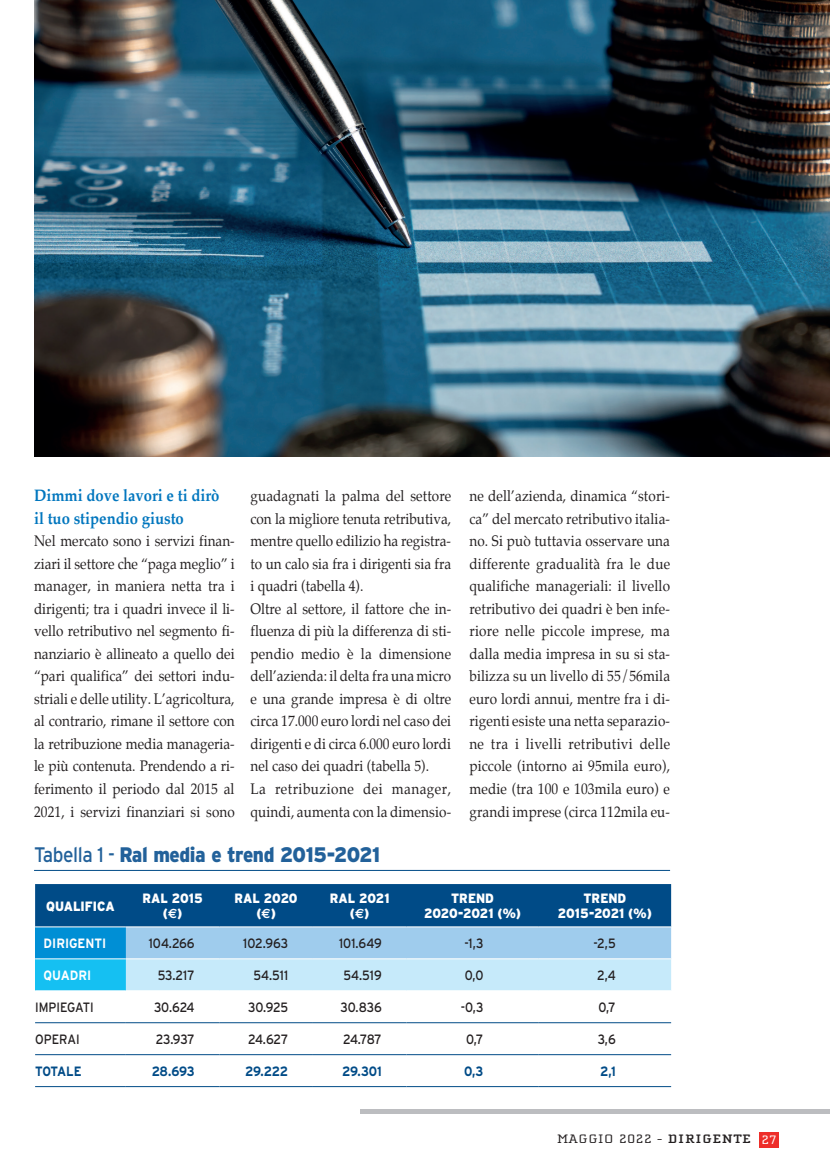
<style>
.page{position:relative;width:830px;height:1170px;background:#fff}
.page>*{position:absolute;margin:0;border:0;box-sizing:border-box;transform-origin:0 0}
.t1{font:900 21px "Interstate";letter-spacing:-.02em;color:#22619a;scale:.9 1}
.t2{font:700 16.5px/22.5px "Palatino";color:#0076be;scale:.9 1}
.t3{font:15px/22.5px "Palatino";color:#231f20;text-align:justify;scale:.9 1}
.t4{font:13.5px "Interstate";letter-spacing:-.01em;color:#231f20;scale:.9 1}
.t5{font:900 13.5px/15px "Interstate";letter-spacing:-.01em;color:#fff;text-align:center;scale:.9 1}
.t6{font:700 13.5px "Interstate";letter-spacing:-.025em;color:#004b87;scale:.9 1}
.t7{font:700 13.5px "Interstate";color:#fff;scale:.9 1}
.t8{font:12.6px "Cholla Slab";letter-spacing:.05em;color:#231f20;scale:1.2 1}
.s1{font-weight:400}
.s2{font-family:"Euro Sans";font-weight:700}
.s3{font-weight:700}
.s4{color:#fff}
</style>
<div class="page">
<hr style="left:360px;top:1109px;width:469px;height:4px;background:#bcbdc0">
<div style="left:758px;top:1131px;width:20px;height:16px;background:#ee2e29"></div>
<svg style="left:35px;top:884px;width:635px;height:106px;background:#5c9cc6"></svg>
<hr style="left:35px;top:926px;width:91px;height:1px;background:#fff">
<hr style="left:126px;top:926px;width:93px;height:1px;background:#fff">
<hr style="left:219px;top:926px;width:94px;height:1px;background:#fff">
<hr style="left:313px;top:926px;width:93px;height:1px;background:#fff">
<hr style="left:406px;top:926px;width:132px;height:1px;background:#fff">
<hr style="left:538px;top:926px;width:132px;height:1px;background:#fff">
<hr style="left:35px;top:958px;width:91px;height:1px;background:#fff">
<hr style="left:126px;top:958px;width:93px;height:1px;background:#fff">
<hr style="left:219px;top:958px;width:94px;height:1px;background:#fff">
<hr style="left:313px;top:958px;width:93px;height:1px;background:#fff">
<hr style="left:406px;top:958px;width:132px;height:1px;background:#fff">
<hr style="left:538px;top:958px;width:132px;height:1px;background:#fff">
<hr style="left:35px;top:1022px;width:91px;height:1px;background:#004b87">
<hr style="left:126px;top:1022px;width:93px;height:1px;background:#004b87">
<hr style="left:219px;top:1022px;width:94px;height:1px;background:#004b87">
<hr style="left:313px;top:1022px;width:93px;height:1px;background:#004b87">
<hr style="left:406px;top:1022px;width:132px;height:1px;background:#004b87">
<hr style="left:538px;top:1022px;width:132px;height:1px;background:#004b87">
<hr style="left:35px;top:1054px;width:91px;height:1px;background:#004b87">
<hr style="left:126px;top:1054px;width:93px;height:1px;background:#004b87">
<hr style="left:219px;top:1054px;width:94px;height:1px;background:#004b87">
<hr style="left:313px;top:1054px;width:93px;height:1px;background:#004b87">
<hr style="left:406px;top:1054px;width:132px;height:1px;background:#004b87">
<hr style="left:538px;top:1054px;width:132px;height:1px;background:#004b87">
<hr style="left:35px;top:1086px;width:91px;height:1px;background:#004b87">
<hr style="left:126px;top:1086px;width:93px;height:1px;background:#004b87">
<hr style="left:219px;top:1086px;width:94px;height:1px;background:#004b87">
<hr style="left:313px;top:1086px;width:93px;height:1px;background:#004b87">
<hr style="left:406px;top:1086px;width:132px;height:1px;background:#004b87">
<hr style="left:538px;top:1086px;width:132px;height:1px;background:#004b87">
<hr style="left:34px;top:870px;width:635px;height:1px;background:#004b87">
<img style="left:34px;top:0;width:795px;height:456px">
<p class="t2" style="left:34px;top:484px;width:207px">Dimmi dove lavori e ti dirò il tuo stipendio giusto</p>
<p class="t3" style="left:34px;top:530px;width:224px">Nel mercato sono i servizi finan&shy;ziari il settore che “paga meglio” i manager, in maniera netta tra i dirigenti; tra i quadri invece il li&shy;vello retributivo nel segmento fi&shy;nanziario è allineato a quello dei “pari qualifica” dei settori indu&shy;striali e delle utility. L’agricoltura, al contrario, rimane il settore con la retribuzione media manageria&shy;le più contenuta. Prendendo a ri&shy;ferimento il periodo dal 2015 al 2021, i servizi finanziari si sono</p>
<p class="t3" style="left:250px;top:485px;width:224px;text-align:left">guadagnati la palma del settore con la migliore tenuta retributiva, mentre quello edilizio ha registra&shy;to un calo sia fra i dirigenti sia fra i quadri (tabella 4).<br>Oltre al settore, il fattore che in&shy;fluenza di più la differenza di sti&shy;pendio medio è la dimensione dell’azienda: il delta fra una micro e una grande impresa è di oltre circa 17.000 euro lordi nel caso dei dirigenti e di circa 6.000 euro lordi nel caso dei quadri (tabella 5).<br>La retribuzione dei manager, quindi, aumenta con la dimensio-</p>
<h1 class="t1" style="left:34px;top:842px;width:386px"><span class="s1">Tabella 1 -</span> Ral media e trend 2015-2021</h1>
<p class="t3" style="left:469px;top:485px;width:224px">ne dell’azienda, dinamica “stori&shy;ca” del mercato retributivo italia&shy;no. Si può tuttavia osservare una differente gradualità fra le due qualifiche manageriali: il livello retributivo dei quadri è ben infe&shy;riore nelle piccole imprese, ma dalla media impresa in su si sta&shy;bilizza su un livello di 55/56mila euro lordi annui, mentre fra i di&shy;rigenti esiste una netta separazio&shy;ne tra i livelli retributivi delle piccole (intorno ai 95mila euro), medie (tra 100 e 103mila euro) e grandi imprese (circa 112mila eu-</p>
<p class="t5" style="left:46px;top:898px;width:77px">QUALIFICA</p>
<p class="t5" style="left:142px;top:890px;width:68px">RAL 2015 (<span class="s2">E</span>)</p>
<p class="t5" style="left:234px;top:890px;width:71px">RAL 2020 (<span class="s2">E</span>)</p>
<p class="t5" style="left:330px;top:890px;width:68px">RAL 2021 (<span class="s2">E</span>)</p>
<p class="t5" style="left:424px;top:890px;width:109px">TREND<br>2020-2021 (%)</p>
<p class="t5" style="left:557px;top:890px;width:106px">TREND<br>2015-2021 (%)</p>
<p class="t7" style="left:44px;top:935px;width:71px">DIRIGENTI</p>
<p class="t4" style="left:149px;top:935px;width:52px">104.266</p>
<p class="t4" style="left:243px;top:935px;width:51px">102.963</p>
<p class="t4" style="left:339px;top:935px;width:49px">101.649</p>
<p class="t4" style="left:464px;top:935px;width:22px">-1,3</p>
<p class="t4" style="left:593px;top:935px;width:26px">-2,5</p>
<p class="t7" style="left:44px;top:967px;width:55px">QUADRI</p>
<p class="t4" style="left:158px;top:967px;width:42px">53.217</p>
<p class="t4" style="left:253px;top:967px;width:40px">54.511</p>
<p class="t4" style="left:343px;top:967px;width:44px">54.519</p>
<p class="t4" style="left:464px;top:967px;width:22px">0,0</p>
<p class="t4" style="left:596px;top:967px;width:22px">2,4</p>
<p class="t4" style="left:35px;top:999px;width:67px">IMPIEGATI</p>
<p class="t4" style="left:154px;top:999px;width:47px">30.624</p>
<p class="t4" style="left:248px;top:999px;width:46px">30.925</p>
<p class="t4" style="left:340px;top:999px;width:47px">30.836</p>
<p class="t4" style="left:460px;top:999px;width:27px">-0,3</p>
<p class="t4" style="left:598px;top:999px;width:21px">0,7</p>
<p class="t4" style="left:35px;top:1031px;width:51px">OPERAI</p>
<p class="t4" style="left:156px;top:1031px;width:45px">23.937</p>
<p class="t4" style="left:248px;top:1031px;width:46px">24.627</p>
<p class="t4" style="left:343px;top:1031px;width:44px">24.787</p>
<p class="t4" style="left:466px;top:1031px;width:21px">0,7</p>
<p class="t4" style="left:597px;top:1031px;width:22px">3,6</p>
<p class="t6" style="left:35px;top:1063px;width:53px">TOTALE</p>
<p class="t6" style="left:152px;top:1063px;width:49px">28.693</p>
<p class="t6" style="left:245px;top:1063px;width:49px">29.222</p>
<p class="t6" style="left:342px;top:1063px;width:46px">29.301</p>
<p class="t6" style="left:464px;top:1063px;width:23px">0,3</p>
<p class="t6" style="left:599px;top:1063px;width:19px">2,1</p>
<p class="t8" style="left:556px;top:1132px;width:184px">MAGGIO 2022 - <span class="s3">DIRIGENTE</span> <span class="s4">27</span></p>
</div>
